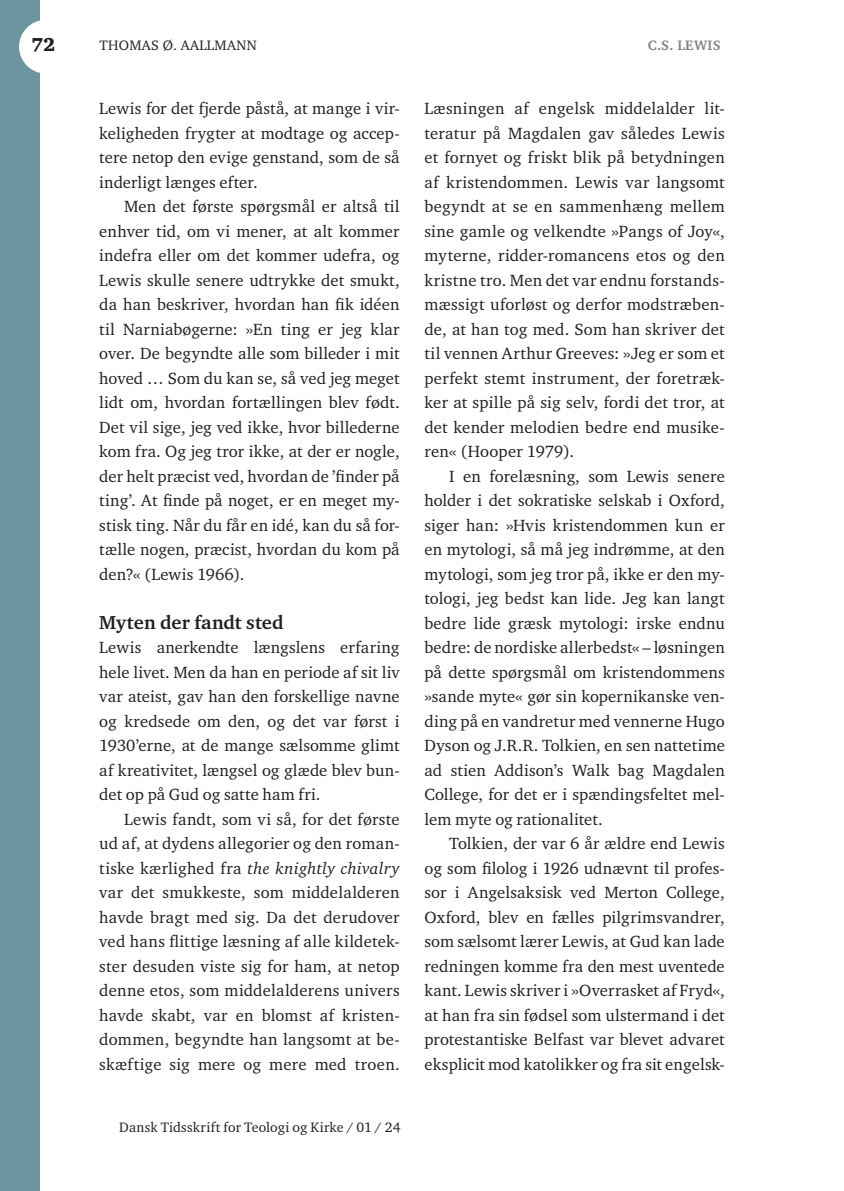
<style>
.page{position:relative;width:844px;height:1191px;background:#fff}
.page>*{position:absolute;margin:0;border:0;box-sizing:border-box;transform-origin:0 0}
.Mellem{font:700 19.25px "Charter ITC Std";letter-spacing:.005em;color:#231f20}
.t1{font:900 19.25px "Charter ITC Std";color:#231f20}
.Tekst_indryk{font:16.62px/24.5px "Charter ITC Std";letter-spacing:.005em;color:#231f20;text-align:justify}
.Tekst{font:16.62px/24.5px "Charter ITC Std";letter-spacing:.005em;color:#231f20;text-align:justify}
.Toptekst_forfatter{font:14px "Charter ITC Std";letter-spacing:.025em;color:#231f20}
.Toptekst_forfatter-2{font:700 14px "Charter ITC Std";letter-spacing:.025em;color:#808285}
.s1{font-style:italic}
</style>
<div class="page">
<div style="left:0;top:0;width:40px;height:1191px;background:#6d959f"></div>
<div style="left:19px;top:20px;width:54px;height:54px;background:#fff;border-radius:50%"></div>
<p class="t1" style="left:31px;top:33px;width:26px">72</p>
<p class="Toptekst_forfatter" style="left:99px;top:37px;width:159px">THOMAS Ø. AALLMANN</p>
<p class="Toptekst_forfatter-2" style="left:647px;top:37px;width:74px">C.S. LEWIS</p>
<p class="Tekst_indryk" style="left:99px;top:96px;width:302px">Lewis for det fjerde påstå, at mange i vir&shy;keligheden frygter at modtage og accep&shy;tere netop den evige genstand, som de så inderligt længes efter.</p>
<p class="Tekst_indryk" style="left:99px;top:194px;width:302px;text-indent:25px">Men det første spørgsmål er altså til enhver tid, om vi mener, at alt kommer indefra eller om det kommer udefra, og Lewis skulle senere udtrykke det smukt, da han beskriver, hvordan han fik idéen til Narniabøgerne: »En ting er jeg klar over. De begyndte alle som billeder i mit hoved … Som du kan se, så ved jeg meget lidt om, hvordan fortællingen blev født.<br>Det vil sige, jeg ved ikke, hvor billederne kom fra. Og jeg tror ikke, at der er nogle, der helt præcist ved, hvordan de ’finder på ting’. At finde på noget, er en meget my&shy;stisk ting. Når du får en idé, kan du så for&shy;tælle nogen, præcist, hvordan du kom på den?« (Lewis 1966).</p>
<p class="Mellem" style="left:99px;top:610px;width:186px">Myten der fandt sted</p>
<p class="Tekst" style="left:99px;top:635px;width:302px">Lewis anerkendte længslens erfaring hele livet. Men da han en periode af sit liv var ateist, gav han den forskellige navne og kredsede om den, og det var først i 1930’erne, at de mange sælsomme glimt af kreativitet, længsel og glæde blev bun&shy;det op på Gud og satte ham fri.</p>
<p class="Tekst_indryk" style="left:99px;top:806px;width:302px;text-indent:25px">Lewis fandt, som vi så, for det første ud af, at dydens allegorier og den roman&shy;tiske kærlighed fra <span class="s1">the knightly chivalry </span>var det smukkeste, som middelalderen havde bragt med sig. Da det derudover ved hans flittige læsning af alle kildetek&shy;ster desuden viste sig for ham, at netop denne etos, som middelalderens univers havde skabt, var en blomst af kristen&shy;dommen, begyndte han langsomt at be&shy;skæftige sig mere og mere med troen.</p>
<p class="Toptekst_forfatter" style="left:119px;top:1118px;width:283px">Dansk Tidsskrift for Teologi og Kirke / 01 / 24</p>
<p class="Tekst_indryk" style="left:424px;top:96px;width:302px">Læsningen af engelsk middelalder lit&shy;teratur på Magdalen gav således Lewis et fornyet og friskt blik på betydningen af kristendommen. Lewis var langsomt begyndt at se en sammenhæng mellem sine gamle og velkendte »Pangs of Joy«, myterne, ridder-romancens etos og den kristne tro. Men det var endnu forstands&shy;mæssigt uforløst og derfor modstræben&shy;de, at han tog med. Som han skriver det til vennen Arthur Greeves: »Jeg er som et perfekt stemt instrument, der foretræk&shy;ker at spille på sig selv, fordi det tror, at det kender melodien bedre end musike&shy;ren« (Hooper 1979).</p>
<p class="Tekst_indryk" style="left:424px;top:463px;width:302px;text-indent:25px">I en forelæsning, som Lewis senere holder i det sokratiske selskab i Oxford, siger han: »Hvis kristendommen kun er en mytologi, så må jeg indrømme, at den mytologi, som jeg tror på, ikke er den my&shy;tologi, jeg bedst kan lide. Jeg kan langt bedre lide græsk mytologi: irske endnu bedre: de nordiske allerbedst« – løsningen på dette spørgsmål om kristendommens »sande myte« gør sin kopernikanske ven&shy;ding på en vandretur med vennerne Hugo Dyson og J.R.R. Tolkien, en sen nattetime ad stien Addison’s Walk bag Magdalen College, for det er i spændingsfeltet mel&shy;lem myte og rationalitet.</p>
<p class="Tekst_indryk" style="left:424px;top:831px;width:302px;text-indent:25px">Tolkien, der var 6 år ældre end Lewis og som filolog i 1926 udnævnt til profes&shy;sor i Angelsaksisk ved Merton College, Oxford, blev en fælles pilgrimsvandrer, som sælsomt lærer Lewis, at Gud kan lade redningen komme fra den mest uventede kant. Lewis skriver i »Overrasket af Fryd«, at han fra sin fødsel som ulstermand i det protestantiske Belfast var blevet advaret eksplicit mod katolikker og fra sit engelsk-</p>
</div>
